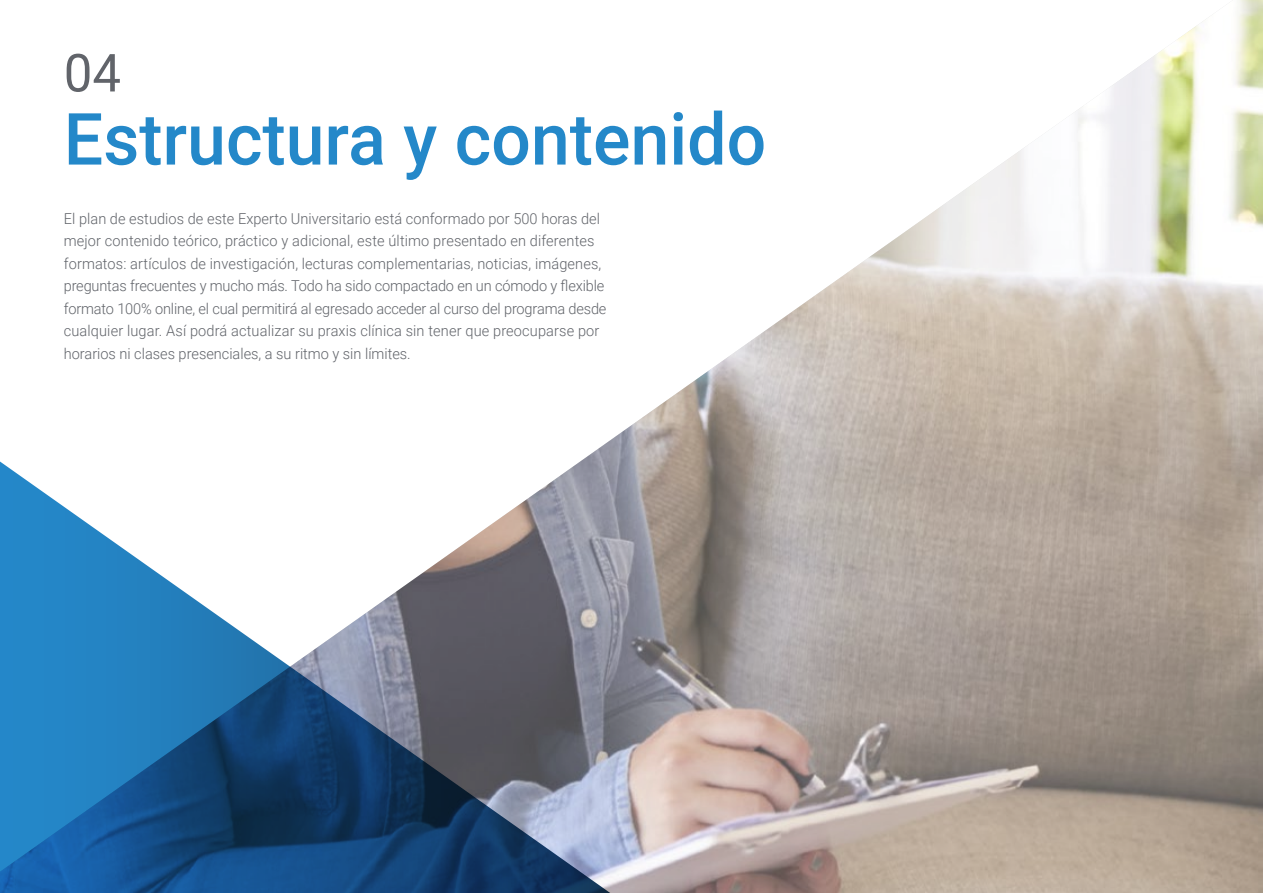
<style>
.page{position:relative;width:1263px;height:893px;background:#fff}
.page>*{position:absolute;margin:0;border:0;box-sizing:border-box;transform-origin:0 0}
.t1{font:500 72px "Roboto";color:#2488c9}
.t2{font:52.5px "Roboto";color:#61646a}
.t3{font:300 15px/22.5px "Roboto";letter-spacing:.005em;color:#61646a}
</style>
<div class="page">
<img style="left:602px;top:0;width:661px;height:893px">
<svg style="left:0;top:446px;width:640px;height:447px"></svg>
<h2 class="t2" style="left:64px;top:36px;width:59px">04</h2>
<h1 class="t1" style="left:64px;top:89px;width:704px">Estructura y contenido</h1>
<p class="t3" style="left:64px;top:207px;width:544px">El plan de estudios de este Experto Universitario está conformado por 500 horas del mejor contenido teórico, práctico y adicional, este último presentado en diferentes formatos: artículos de investigación, lecturas complementarias, noticias, imágenes, preguntas frecuentes y mucho más. Todo ha sido compactado en un cómodo y flexible formato 100% online, el cual permitirá al egresado acceder al curso del programa desde cualquier lugar. Así podrá actualizar su praxis clínica sin tener que preocuparse por horarios ni clases presenciales, a su ritmo y sin límites.</p>
</div>
